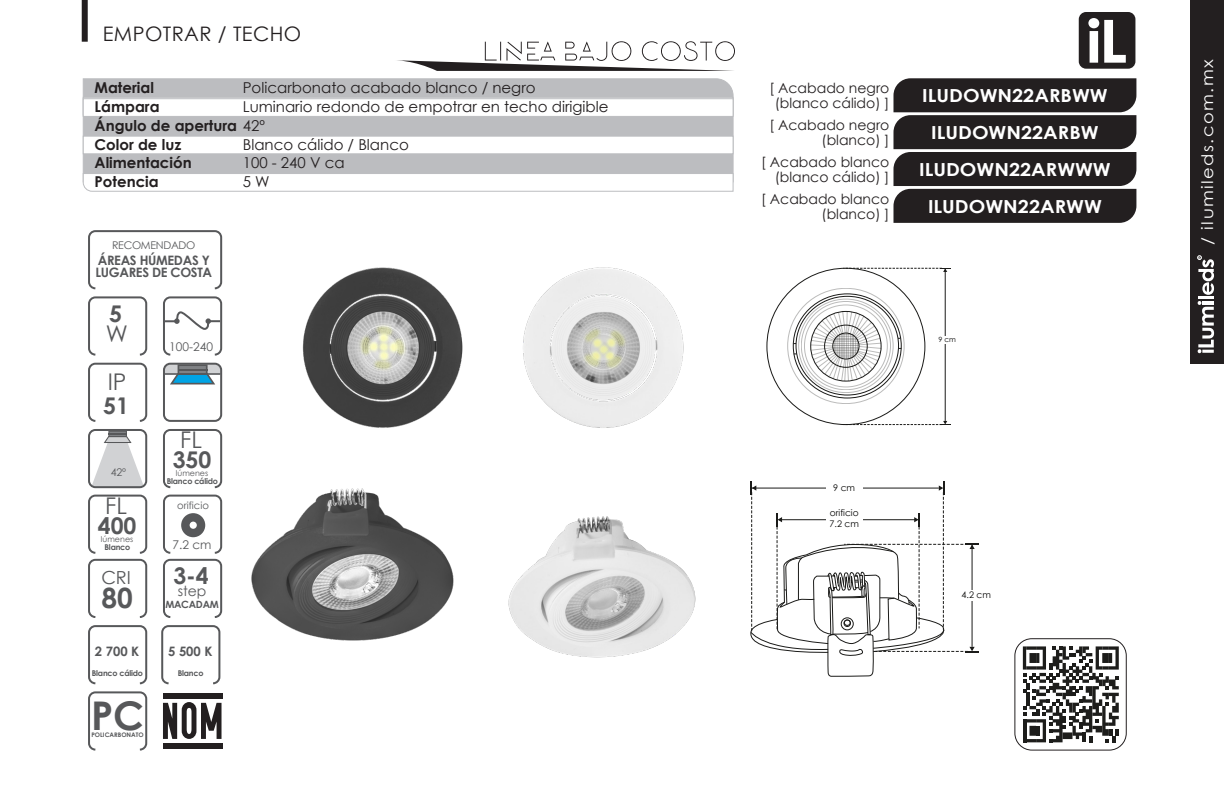
<style>
.page{position:relative;width:1224px;height:792px;background:#fff}
.page>*{position:absolute;margin:0;border:0;box-sizing:border-box;transform-origin:0 0}
.t1{font:700 39.6px "Century Gothic";color:#57585a}
.t2{font:700 28px "Century Gothic";color:#57585a}
.t3{font:700 23px "Century Gothic";color:#57585a}
.t4{font:23px "Century Gothic";color:#57585a}
.t5{font:20px "Century Gothic";letter-spacing:.02em;color:#231f20}
.t6{font:700 18px "Century Gothic";color:#fff;scale:1.1 1}
.t7{font:18px "Century Gothic";color:#57585a}
.t8{font:16px "Century Gothic";letter-spacing:.08em;color:#fff;scale:1.12 1}
.t9{font:15px "Century Gothic";color:#231f20}
.t10{font:700 15px "Century Gothic";color:#231f20}
.t11{font:14px "Century Gothic";color:#231f20}
.t12{font:14px "Century Gothic";color:#57585a}
.t13{font:700 13px "Century Gothic";letter-spacing:-.025em;color:#57585a}
.t14{font:12px "Century Gothic";color:#57585a}
.t15{font:10.6px "Century Gothic";letter-spacing:-.025em;color:#57585a}
.t16{font:10px "Century Gothic";color:#57585a}
.t17{font:700 10px "Century Gothic";letter-spacing:-.025em;color:#57585a}
.t18{font:9px/10.8px "Century Gothic";color:#050504}
.t19{font:700 8px "Century Gothic";letter-spacing:-.025em;color:#57585a}
.t20{font:8px "Century Gothic";color:#57585a}
.t21{font:7.2px "Century Gothic";color:#050504}
.t22{font:700 6.2px "Century Gothic";color:#57585a}
.s1{font-weight:400}
</style>
<div class="page">
<div style="left:1190px;top:0;width:34px;height:364px;background:#231f20"></div>
<hr style="left:1198px;top:296px;width:16px;height:3px;background:#fff">
<svg style="left:1198px;top:301px;width:16px;height:52px"></svg>
<svg style="left:1197px;top:255px;width:17px;height:40px"></svg>
<div style="left:1014px;top:638px;width:113px;height:113px;border:1px solid #231f20;border-radius:17px"></div>
<svg style="left:1023px;top:646px;width:96px;height:96px"></svg>
<div style="left:82px;top:0;width:6px;height:42px;background:#231f20"></div>
<svg style="left:397px;top:41px;width:338px;height:30px"></svg>
<div style="left:1079px;top:12px;width:56px;height:57px;background:#231f20;border-radius:7px"></div>
<svg style="left:1088px;top:18px;width:38px;height:45px"></svg>
<div style="left:88px;top:296px;width:59px;height:60px;border:2px solid #57585a;border-radius:6px"></div>
<div style="left:88px;top:363px;width:59px;height:59px;border:2px solid #57585a;border-radius:6px"></div>
<div style="left:88px;top:691px;width:59px;height:60px;border:2px solid #57585a;border-radius:6px"></div>
<div style="left:88px;top:559px;width:59px;height:59px;border:2px solid #57585a;border-radius:6px"></div>
<img style="left:523px;top:267px;width:161px;height:161px">
<img style="left:508px;top:516px;width:188px;height:142px">
<hr style="left:945px;top:269px;width:1px;height:152px;background:#1b1b19">
<svg style="left:855px;top:421px;width:95px;height:4px"></svg>
<svg style="left:855px;top:268px;width:95px;height:4px"></svg>
<div style="left:933px;top:337px;width:29px;height:7px;background:#fff"></div>
<div style="left:804px;top:305px;width:83px;height:82px;border:1px solid #1b1b19;border-radius:50%"></div>
<svg style="left:811px;top:311px;width:70px;height:70px"></svg>
<svg style="left:750px;top:482px;width:229px;height:195px"></svg>
<div style="left:826px;top:509px;width:37px;height:21px;background:#fff"></div>
<div style="left:88px;top:495px;width:59px;height:59px;border:2px solid #57585a;border-radius:6px"></div>
<svg style="left:92px;top:432px;width:51px;height:53px"></svg>
<div style="left:88px;top:429px;width:59px;height:59px;border:2px solid #57585a;border-radius:6px"></div>
<div style="left:163px;top:296px;width:59px;height:60px;border:2px solid #57585a;border-radius:6px"></div>
<svg style="left:163px;top:310px;width:59px;height:21px"></svg>
<svg style="left:166px;top:366px;width:53px;height:18px"></svg>
<hr style="left:178px;top:369px;width:30px;height:1px;background:#57585a">
<div style="left:163px;top:363px;width:59px;height:59px;border:2px solid #57585a;border-radius:6px"></div>
<hr style="left:165px;top:373px;width:55px;height:2px;background:#57585a">
<div style="left:163px;top:693px;width:59px;height:5px;background:#231f20"></div>
<div style="left:163px;top:744px;width:59px;height:5px;background:#231f20"></div>
<svg style="left:163px;top:702px;width:59px;height:37px"></svg>
<div style="left:163px;top:559px;width:59px;height:59px;border:2px solid #57585a;border-radius:6px"></div>
<div style="left:163px;top:429px;width:59px;height:59px;border:2px solid #57585a;border-radius:6px"></div>
<div style="left:163px;top:495px;width:59px;height:59px;border:2px solid #57585a;border-radius:6px"></div>
<div style="left:181px;top:513px;width:24px;height:24px;background:#57585a;border-radius:50%"></div>
<div style="left:190px;top:522px;width:7px;height:7px;background:#fff;border-radius:50%"></div>
<div style="left:88px;top:230px;width:134px;height:59px;border:2px solid #57585a;border-radius:6px"></div>
<img style="left:302px;top:267px;width:161px;height:161px">
<img style="left:222px;top:481px;width:232px;height:160px">
<div style="left:161px;top:625px;width:59px;height:59px;border:2px solid #57585a;border-radius:6px"></div>
<div style="left:88px;top:625px;width:59px;height:59px;border:2px solid #57585a;border-radius:6px"></div>
<svg style="left:893px;top:78px;width:243px;height:145px;background:#333031"></svg>
<div style="left:82px;top:78px;width:652px;height:95px;background:#bcbdc0"></div>
<div style="left:83px;top:97px;width:651px;height:19px;background:#c5c6c8"></div>
<div style="left:83px;top:136px;width:651px;height:18px;background:#fff;border:1px solid #bcbdc0"></div>
<svg style="left:82px;top:173px;width:652px;height:19px"></svg>
<div style="left:83px;top:98px;width:651px;height:19px;background:#fff;border:1px solid #bcbdc0"></div>
<p class="t5" style="left:103px;top:22px;width:200px">EMPOTRAR / TECHO</p>
<p class="t10" style="left:95px;top:78px;width:61px">Material</p>
<p class="t10" style="left:95px;top:97px;width:67px">Lámpara</p>
<p class="t10" style="left:95px;top:116px;width:172px">Ángulo de apertura <span class="s1">42º</span></p>
<p class="t10" style="left:95px;top:135px;width:88px">Color de luz</p>
<p class="t10" style="left:95px;top:154px;width:99px">Alimentación</p>
<p class="t10" style="left:95px;top:172px;width:66px">Potencia</p>
<p class="t9" style="left:243px;top:79px;width:294px">Policarbonato acabado blanco / negro</p>
<p class="t9" style="left:243px;top:97px;width:367px">Luminario redondo de empotrar en techo dirigible</p>
<p class="t9" style="left:243px;top:135px;width:168px">Blanco cálido / Blanco</p>
<p class="t9" style="left:243px;top:154px;width:103px">100 - 240 V ca</p>
<p class="t9" style="left:243px;top:173px;width:28px">5 W</p>
<p class="t15" style="left:112px;top:239px;width:85px">RECOMENDADO</p>
<p class="t13" style="left:98px;top:252px;width:114px">ÁREAS HÚMEDAS Y</p>
<p class="t13" style="left:95px;top:264px;width:118px">LUGARES DE COSTA</p>
<p class="t3" style="left:109px;top:299px;width:14px">5</p>
<p class="t4" style="left:106px;top:319px;width:24px">W</p>
<p class="t4" style="left:108px;top:367px;width:20px">IP</p>
<p class="t3" style="left:103px;top:391px;width:27px">51</p>
<p class="t15" style="left:111px;top:466px;width:17px">42º</p>
<p class="t4" style="left:105px;top:492px;width:23px">FL</p>
<p class="t3" style="left:98px;top:511px;width:40px">400</p>
<p class="t20" style="left:101px;top:534px;width:34px">lúmenes</p>
<p class="t19" style="left:105px;top:542px;width:27px">Blanco</p>
<p class="t7" style="left:101px;top:566px;width:31px">CRI</p>
<p class="t2" style="left:101px;top:580px;width:33px">80</p>
<p class="t13" style="left:95px;top:643px;width:46px">2 700 K</p>
<p class="t19" style="left:92px;top:668px;width:53px">Blanco cálido</p>
<h1 class="t1" style="left:91px;top:690px;width:55px">PC</h1>
<p class="t22" style="left:91px;top:731px;width:54px">POLICARBONATO</p>
<p class="t14" style="left:169px;top:340px;width:45px">100-240</p>
<p class="t4" style="left:180px;top:426px;width:23px">FL</p>
<p class="t3" style="left:173px;top:446px;width:40px">350</p>
<p class="t20" style="left:176px;top:469px;width:34px">lúmenes</p>
<p class="t19" style="left:167px;top:476px;width:53px">Blanco cálido</p>
<p class="t16" style="left:177px;top:499px;width:33px">orificio</p>
<p class="t14" style="left:173px;top:537px;width:40px">7.2 cm</p>
<p class="t3" style="left:173px;top:561px;width:37px">3-4</p>
<p class="t12" style="left:178px;top:582px;width:30px">step</p>
<p class="t17" style="left:165px;top:598px;width:55px">MACADAM</p>
<p class="t13" style="left:168px;top:643px;width:46px">5 500 K</p>
<p class="t19" style="left:178px;top:668px;width:27px">Blanco</p>
<p class="t11" style="left:769px;top:80px;width:121px">[ Acabado negro</p>
<p class="t11" style="left:775px;top:95px;width:116px">(blanco cálido) ]</p>
<p class="t11" style="left:769px;top:117px;width:121px">[ Acabado negro</p>
<p class="t11" style="left:822px;top:132px;width:69px">(blanco) ]</p>
<p class="t11" style="left:761px;top:153px;width:130px">[ Acabado blanco</p>
<p class="t11" style="left:775px;top:168px;width:116px">(blanco cálido) ]</p>
<p class="t11" style="left:761px;top:190px;width:130px">[ Acabado blanco</p>
<p class="t11" style="left:822px;top:205px;width:69px">(blanco) ]</p>
<p class="t6" style="left:922px;top:84px;width:170px">ILUDOWN22ARBWW</p>
<p class="t6" style="left:931px;top:121px;width:154px">ILUDOWN22ARBW</p>
<p class="t6" style="left:919px;top:158px;width:176px">ILUDOWN22ARWWW</p>
<p class="t6" style="left:928px;top:195px;width:160px">ILUDOWN22ARWW</p>
<p class="t21" style="left:939px;top:334px;width:19px">9 cm</p>
<p class="t18" style="left:833px;top:482px;width:23px">9 cm</p>
<p class="t18" style="left:830px;top:507px;width:31px">orificio<br>7.2 cm</p>
<p class="t18" style="left:961px;top:590px;width:31px">4.2 cm</p>
<p class="t8" style="left:1198px;top:245px;width:167px;rotate:-90deg">/ ilumileds.com.mx</p>
</div>
